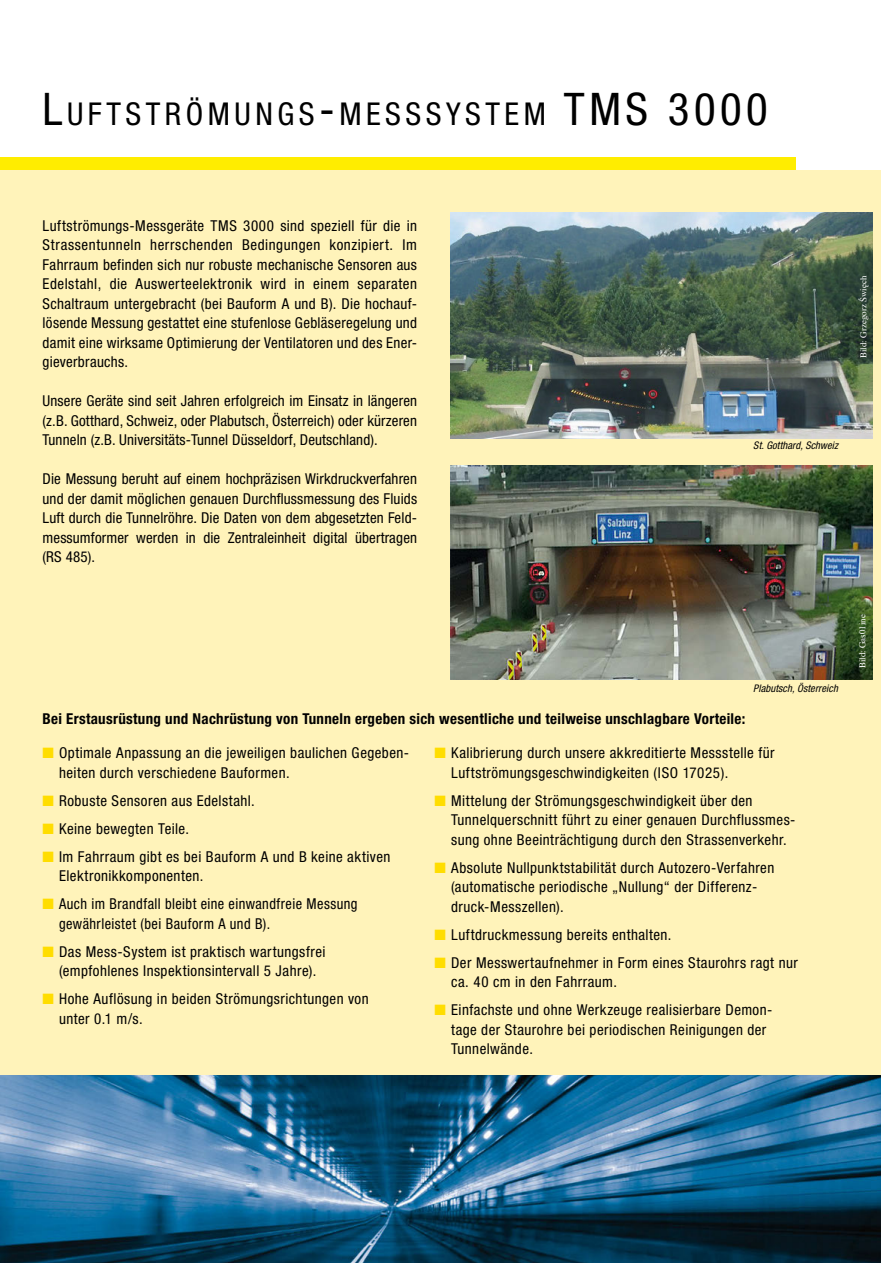
<style>
.page{position:relative;width:881px;height:1263px;background:#fff}
.page>*{position:absolute;margin:0;border:0;box-sizing:border-box;transform-origin:0 0}
.t1{font:condensed 31.5px "Helvetica Neue LT";letter-spacing:.145em;color:#000}
.t2{font:condensed 15px/19.5px "Helvetica Neue LT";letter-spacing:.03em;color:#000}
.t3{font:700 condensed 15px "Helvetica Neue LT";letter-spacing:.02em;color:#000}
.t4{font:condensed 15px/19.5px "Helvetica Neue LT";letter-spacing:.03em;color:#000;scale:.96 1}
.t5{font:italic condensed 10.5px "Helvetica Neue LT";letter-spacing:.01em;color:#000}
.t6{font:9px "Times";color:#fff}
.s1{font-size:45px}
.s2{color:#fd0}
</style>
<div class="page">
<div style="left:0;top:170px;width:880px;height:1093px;background:#fff3ba"></div>
<div style="left:0;top:157px;width:795px;height:13px;background:#ffed00"></div>
<img style="left:0;top:1076px;width:880px;height:187px">
<img style="left:450px;top:213px;width:422px;height:225px">
<img style="left:450px;top:465px;width:422px;height:214px">
<h1 class="t1" style="left:43px;top:96px;width:726px"><span class="s1">L</span>UFTSTRÖMUNGS<span class="s1">-</span>MESSSYSTEM <span class="s1">TMS 3000</span></h1>
<p class="t2" style="left:43px;top:216px;width:376px;text-align:justify">Luftströmungs-Messgeräte TMS 3000 sind speziell für die in Strassentunneln herrschenden Bedingungen konzipiert. Im Fahrraum befinden sich nur robuste mechanische Sensoren aus Edelstahl, die Auswerteelektronik wird in einem separaten Schaltraum untergebracht (bei Bauform A und B). Die hochauf&shy;lösende Messung gestattet eine stufenlose Gebläseregelung und damit eine wirksame Optimierung der Ventilatoren und des Ener&shy;gieverbrauchs.</p>
<p class="t2" style="left:43px;top:391px;width:376px;text-align:justify">Unsere Geräte sind seit Jahren erfolgreich im Einsatz in längeren (z.B. Gotthard, Schweiz, oder Plabutsch, Österreich) oder kürzeren Tunneln (z.B. Universitäts-Tunnel Düsseldorf, Deutschland).</p>
<p class="t2" style="left:43px;top:469px;width:376px;text-align:justify">Die Messung beruht auf einem hochpräzisen Wirkdruckverfahren und der damit möglichen genauen Durchflussmessung des Fluids Luft durch die Tunnelröhre. Die Daten von dem abgesetzten Feld&shy;messumformer werden in die Zentraleinheit digital über tragen (RS 485).</p>
<p class="t6" style="left:854px;top:358px;width:84px;rotate:-90deg">Bild: Grzegorz Święch</p>
<p class="t5" style="left:753px;top:439px;width:86px">St. Gotthard, Schweiz</p>
<p class="t3" style="left:43px;top:709px;width:704px">Bei Erstausrüstung und Nachrüstung von Tunneln ergeben sich wesentliche und teilweise unschlagbare Vorteile:</p>
<p class="t5" style="left:753px;top:682px;width:86px">Plabutsch, Österreich</p>
<p class="t2" style="left:59px;top:743px;width:351px;text-indent:-16px"><span class="s2">■</span> Optimale Anpassung an die jeweiligen baulichen Gegeben&shy;heiten durch verschiedene Bauformen.</p>
<p class="t2" style="left:43px;top:790px;width:214px"><span class="s2">■</span> Robuste Sensoren aus Edelstahl.</p>
<p class="t2" style="left:43px;top:818px;width:148px"><span class="s2">■</span> Keine bewegten Teile.</p>
<p class="t2" style="left:59px;top:846px;width:333px;text-indent:-16px"><span class="s2">■</span> Im Fahrraum gibt es bei Bauform A und B keine aktiven<br>Elektronikkomponenten.</p>
<p class="t4" style="left:59px;top:894px;width:312px;text-indent:-16px"><span class="s2">■</span> Auch im Brandfall bleibt eine einwandfreie Messung gewährleistet (bei Bauform A und B).</p>
<p class="t2" style="left:43px;top:941px;width:284px;text-align:center"><span class="s2">■</span> Das Mess-System ist praktisch wartungsfrei (empfohlenes Inspektionsintervall 5 Jahre).</p>
<p class="t2" style="left:59px;top:989px;width:311px;text-indent:-16px"><span class="s2">■</span> Hohe Auflösung in beiden Strömungsrichtungen von unter 0.1 m/s.</p>
<p class="t2" style="left:451px;top:743px;width:325px;text-indent:-16px"><span class="s2">■</span> Kalibrierung durch unsere akkreditierte Messstelle für<br>Luft strömungsgeschwindigkeiten (ISO 17025).</p>
<p class="t2" style="left:451px;top:790px;width:346px;text-indent:-16px"><span class="s2">■</span> Mittelung der Strömungsgeschwindigkeit über den<br>Tunnelquerschnitt führt zu einer genauen Durchflussmes&shy;sung ohne Beeinträchtigung durch den Strassenverkehr.</p>
<p class="t2" style="left:451px;top:857px;width:324px;text-indent:-16px"><span class="s2">■</span> Absolute Nullpunktstabilität durch Autozero-Verfahren (auto matische periodische „Nullung“ der Differenz&shy;druck-Messzellen).</p>
<p class="t2" style="left:434px;top:924px;width:238px"><span class="s2">■</span> Luftdruckmessung bereits enthalten.</p>
<p class="t2" style="left:451px;top:952px;width:348px;text-indent:-16px"><span class="s2">■</span> Der Messwertaufnehmer in Form eines Staurohrs ragt nur ca. 40 cm in den Fahrraum.</p>
<p class="t2" style="left:451px;top:1000px;width:323px;text-indent:-16px"><span class="s2">■</span> Einfachste und ohne Werkzeuge realisierbare Demon&shy;tage der Staurohre bei periodischen Reinigungen der<br>Tunnelwände.</p>
<p class="t6" style="left:853px;top:668px;width:56px;rotate:-90deg">Bild: Gas01ine</p>
</div>
